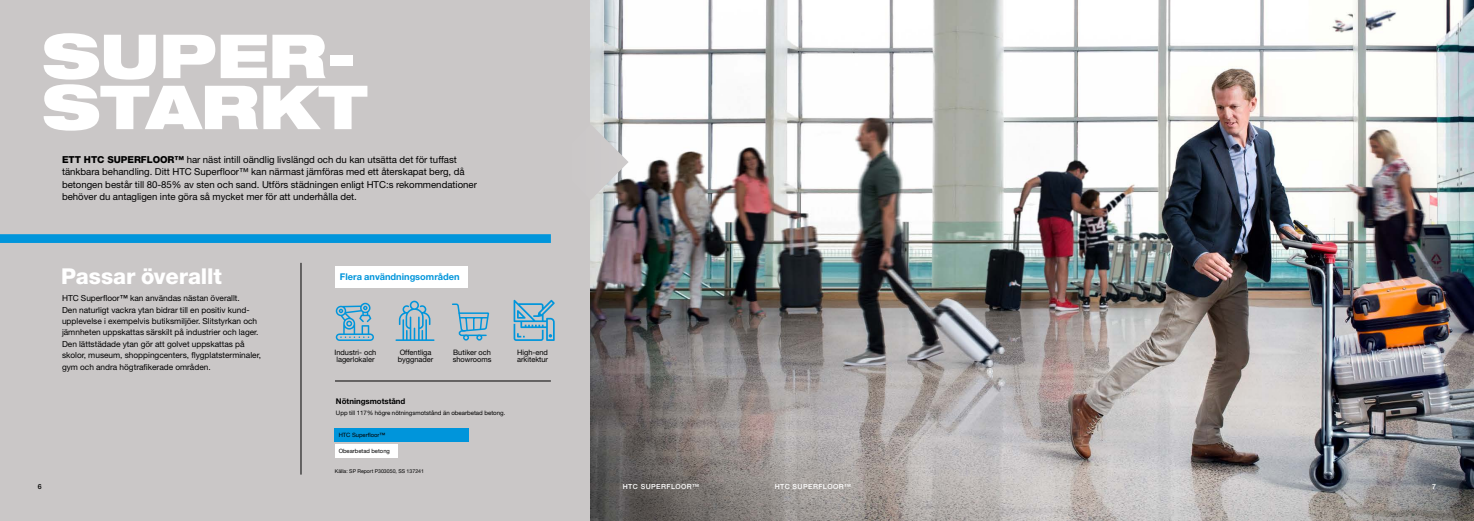
<style>
.page{position:relative;width:1474px;height:521px;background:#fff}
.page>*{position:absolute;margin:0;border:0;box-sizing:border-box;transform-origin:0 0}
.t1{font:900 expanded 60.73px/51px "Helvetica Neue LT Std";color:#fff}
.t2{font:800 21.88px "Helvetica Neue LT Std";letter-spacing:-.005em;color:#fff}
.t3{font:9.62px/12.2px "Helvetica Neue LT Std";color:#000}
.t4{font:700 9.28px "Helvetica Neue LT Std";color:#0095db}
.t5{font:8.31px/11.4px "Helvetica Neue LT Std";color:#000}
.t6{font:700 7.88px "Helvetica Neue LT Std";color:#000}
.t7{font:7.44px/7.9px "Helvetica Neue LT Std";color:#000}
.t8{font:500 7px "Helvetica Neue LT Std";letter-spacing:.06em;color:#fff}
.t9{font:500 7px "Helvetica Neue LT Std";color:#000}
.t10{font:6.12px "Helvetica Neue LT Std";color:#000}
.t11{font:5.86px "Helvetica Neue LT Std";color:#000}
.t12{font:5.25px "Helvetica Neue LT Std";color:#000}
.s1{font-weight:800}
.s2{font-weight:500}
</style>
<div class="page">
<div style="left:0;top:0;width:1473px;height:521px;background:#cac7c7"></div>
<div style="left:0;top:234px;width:551px;height:9px;background:#0095db"></div>
<hr style="left:301px;top:263px;width:1px;height:211px;background:#000">
<div style="left:335px;top:444px;width:62px;height:13px;background:#fff"></div>
<div style="left:335px;top:428px;width:134px;height:13px;background:#0095db"></div>
<hr style="left:335px;top:381px;width:216px;height:1px;background:#000">
<img style="left:590px;top:0;width:883px;height:521px">
<svg style="left:590px;top:124px;width:38px;height:76px"></svg>
<div style="left:335px;top:266px;width:133px;height:21px;background:#fff"></div>
<svg style="left:395px;top:301px;width:39px;height:40px"></svg>
<svg style="left:336px;top:303px;width:38px;height:38px"></svg>
<svg style="left:513px;top:300px;width:42px;height:41px"></svg>
<svg style="left:452px;top:303px;width:37px;height:38px"></svg>
<h1 class="t1" style="left:42px;top:28px;width:326px">SUPER-<br>STARKT</h1>
<p class="t3" style="left:62px;top:153px;width:416px"><span class="s1">ETT HTC SUPERFLOOR™</span> har näst intill oändlig livslängd och du kan utsätta det för tuffast tänkbara behandling. Ditt HTC Superfloor™ kan närmast jämföras med ett återskapat berg, då betongen består till 80-85% av sten och sand. Utförs städningen enligt HTC:s rekommendationer behöver du antagligen inte göra så mycket mer för att underhålla det.</p>
<h2 class="t2" style="left:61px;top:263px;width:162px">Passar överallt</h2>
<p class="t5" style="left:62px;top:293px;width:200px">HTC Superfloor<span class="s2">™</span> kan användas nästan överallt.<br>Den naturligt vackra ytan bidrar till en positiv kund&shy;upplevelse i exempelvis butiksmiljöer. Slitstyrkan och jämnheten uppskattas särskilt på industrier och lager.<br>Den lättstädade ytan gör att golvet uppskattas på skolor, museum, shoppingcenters, flygplatsterminaler, gym och andra högtrafikerade områden.</p>
<p class="t4" style="left:340px;top:271px;width:121px">Flera användningsområden</p>
<p class="t7" style="left:334px;top:348px;width:43px">Industri- och lagerlokaler</p>
<p class="t7" style="left:398px;top:348px;width:37px">Offentliga byggnader</p>
<p class="t7" style="left:453px;top:348px;width:40px">Butiker och showrooms</p>
<p class="t7" style="left:517px;top:348px;width:33px">High-end arkitektur</p>
<p class="t6" style="left:336px;top:396px;width:71px">Nötningsmotstånd</p>
<p class="t10" style="left:336px;top:409px;width:171px">Upp till 117% högre nötningsmotstånd än obearbetad betong.</p>
<p class="t11" style="left:339px;top:431px;width:48px">HTC Superfloor<span class="s2">™</span></p>
<p class="t11" style="left:339px;top:448px;width:53px">Obearbetad betong</p>
<p class="t12" style="left:335px;top:468px;width:91px">Källa: SP Report P303050, SS 137241</p>
<p class="t9" style="left:38px;top:482px;width:5px">6</p>
<p class="t8" style="left:623px;top:482px;width:78px">HTC SUPERFLOOR™</p>
<p class="t8" style="left:774px;top:482px;width:78px">HTC SUPERFLOOR™</p>
<p class="t8" style="left:1431px;top:482px;width:5px">7</p>
</div>
